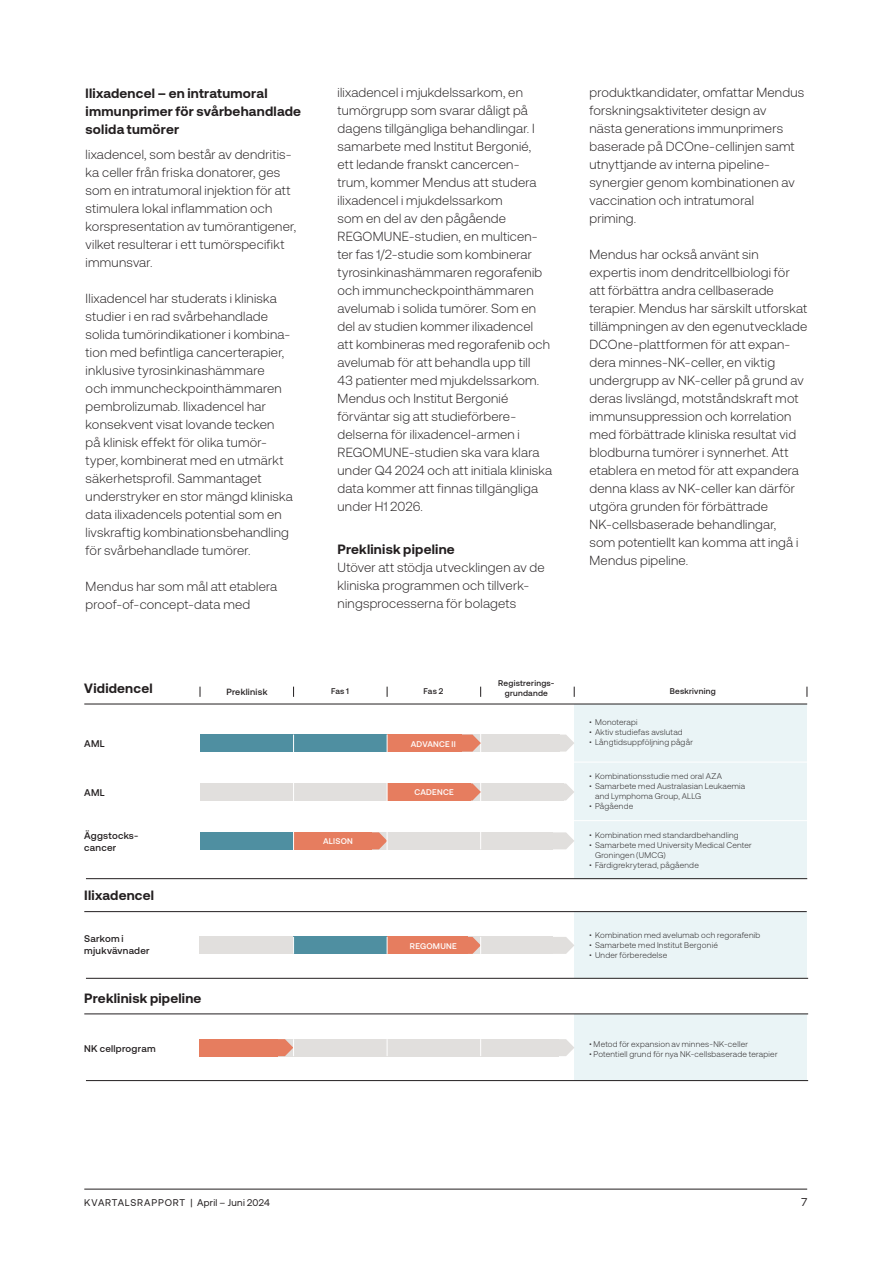
<style>
.page{position:relative;width:893px;height:1263px;background:#fff}
.page>*{position:absolute;margin:0;border:0;box-sizing:border-box;transform-origin:0 0}
.mellis_mell{font:700 13.5px/18px "Aeonik";letter-spacing:.015em;color:#231f20}
.Mendus_Brödtext{font:300 13.2px/18px "Aeonik";letter-spacing:.015em;color:#231f20}
.t1{font:11.25px "Aeonik";color:#231f20}
.Mendus_TAB{font:500 9.75px/11.7px "Aeonik";letter-spacing:.025em;color:#231f20}
.t2{font:9.75px "Aeonik";letter-spacing:.055em;color:#231f20}
.Mendus_TAB-2{font:500 9px "Aeonik";letter-spacing:.03em;color:#231f20}
.Mendus_TAB-3{font:300 8.25px/9.9px "Aeonik";letter-spacing:.03em;color:#231f20}
.Mendus_TAB-4{font:500 8.25px "Aeonik";letter-spacing:.03em;color:#231f20}
.Mendus_TAB-5{font:500 8.25px "Aeonik";letter-spacing:.03em;color:#fff}
</style>
<div class="page">
<hr style="left:84px;top:1189px;width:723px;height:1px;background:#231f20">
<div style="left:574px;top:911px;width:233px;height:67px;background:#eaf4f6"></div>
<div style="left:574px;top:1014px;width:233px;height:67px;background:#eaf4f6"></div>
<div style="left:574px;top:704px;width:233px;height:175px;background:#eaf4f6"></div>
<svg style="left:559px;top:734px;width:15px;height:17px"></svg>
<svg style="left:564px;top:783px;width:10px;height:17px"></svg>
<svg style="left:553px;top:832px;width:21px;height:17px"></svg>
<svg style="left:553px;top:937px;width:21px;height:17px"></svg>
<svg style="left:559px;top:1039px;width:15px;height:17px"></svg>
<div style="left:234px;top:734px;width:325px;height:17px;background:#e1dfdd"></div>
<div style="left:200px;top:937px;width:353px;height:17px;background:#e1dfdd"></div>
<div style="left:250px;top:1039px;width:309px;height:17px;background:#e1dfdd"></div>
<div style="left:200px;top:783px;width:364px;height:17px;background:#e1dfdd"></div>
<div style="left:234px;top:832px;width:319px;height:17px;background:#e1dfdd"></div>
<hr style="left:84px;top:704px;width:723px;height:1px;background:#231f20">
<hr style="left:84px;top:911px;width:723px;height:1px;background:#231f20">
<hr style="left:84px;top:1014px;width:724px;height:1px;background:#231f20">
<hr style="left:86px;top:878px;width:721px;height:1px;background:#231f20">
<hr style="left:86px;top:978px;width:722px;height:1px;background:#231f20">
<hr style="left:86px;top:1080px;width:722px;height:1px;background:#231f20">
<svg style="left:372px;top:832px;width:15px;height:17px"></svg>
<div style="left:200px;top:832px;width:119px;height:17px;background:#4f8fa1"></div>
<div style="left:294px;top:832px;width:78px;height:17px;background:#e67d5f"></div>
<div style="left:387px;top:783px;width:84px;height:17px;background:#e67d5f"></div>
<div style="left:200px;top:734px;width:204px;height:17px;background:#4f8fa1"></div>
<div style="left:387px;top:734px;width:75px;height:17px;background:#e67d5f"></div>
<div style="left:294px;top:937px;width:110px;height:17px;background:#4f8fa1"></div>
<div style="left:200px;top:1039px;width:78px;height:17px;background:#e67d5f"></div>
<div style="left:387px;top:937px;width:80px;height:17px;background:#e67d5f"></div>
<hr style="left:293px;top:734px;width:1px;height:118px;background:#fff">
<svg style="left:293px;top:937px;width:1px;height:17px"></svg>
<hr style="left:480px;top:733px;width:1px;height:116px;background:#fff">
<hr style="left:387px;top:734px;width:1px;height:118px;background:#fff">
<svg style="left:387px;top:937px;width:1px;height:17px"></svg>
<svg style="left:467px;top:937px;width:14px;height:17px"></svg>
<svg style="left:278px;top:1039px;width:16px;height:17px"></svg>
<svg style="left:387px;top:1039px;width:1px;height:17px"></svg>
<svg style="left:480px;top:1039px;width:1px;height:17px"></svg>
<svg style="left:462px;top:734px;width:19px;height:17px"></svg>
<svg style="left:471px;top:783px;width:10px;height:17px"></svg>
<hr style="left:574px;top:762px;width:242px;height:1px;background:#fff">
<hr style="left:574px;top:820px;width:242px;height:1px;background:#fff">
<p class="mellis_mell" style="left:86px;top:84px;width:217px">llixadencel – en intratumoral immunprimer för svårbehandlade solida tumörer</p>
<p class="Mendus_Brödtext" style="left:86px;top:145px;width:212px">lixadencel, som består av dendritis&shy;ka celler från friska donatorer, ges som en intratumoral injektion för att stimulera lokal inflammation och korspresentation av tumörantigener, vilket resulterar i ett tumörspecifikt immunsvar.</p>
<p class="Mendus_Brödtext" style="left:86px;top:289px;width:209px">Ilixadencel har studerats i kliniska studier i en rad svårbehandlade solida tumörindikationer i kombina&shy;tion med befintliga cancerterapier, inklusive tyrosinkinashämmare<br>och immuncheckpointhämmaren pembrolizumab. Ilixadencel har konsekvent visat lovande tecken<br>på klinisk effekt för olika tumör&shy;typer, kombinerat med en utmärkt säkerhetsprofil. Sammantaget understryker en stor mängd kliniska data ilixadencels potential som en livskraftig kombinationsbehandling för svårbehandlade tumörer.</p>
<p class="Mendus_Brödtext" style="left:86px;top:577px;width:193px">Mendus har som mål att etablera proof-of-concept-data med</p>
<p class="Mendus_Brödtext" style="left:338px;top:84px;width:216px">ilixadencel i mjukdelssarkom, en tumörgrupp som svarar dåligt på dagens tillgängliga behandlingar. I samarbete med Institut Bergonié,<br>ett ledande franskt cancercen&shy;trum, kommer Mendus att studera ilixadencel i mjukdelssarkom<br>som en del av den pågående<br>REGOMUNE-studien, en multicen&shy;ter fas 1/2-studie som kombinerar tyrosinkinashämmaren regorafenib och immuncheckpointhämmaren avelumab i solida tumörer. Som en del av studien kommer ilixadencel att kombineras med regorafenib och avelumab för att behandla upp till<br>43 patienter med mjukdelssarkom.<br>Mendus och Institut Bergonié förväntar sig att studieförbere&shy;delserna för ilixadencel-armen i<br>REGOMUNE-studien ska vara klara under Q4 2024 och att initiala kliniska data kommer att finnas tillgängliga under H1 2026.</p>
<p class="mellis_mell" style="left:338px;top:541px;width:119px">Preklinisk pipeline</p>
<p class="Mendus_Brödtext" style="left:338px;top:559px;width:209px">Utöver att stödja utvecklingen av de kliniska programmen och tillverk&shy;ningsprocesserna för bolagets</p>
<p class="Mendus_Brödtext" style="left:589px;top:84px;width:216px">produktkandidater, omfattar Mendus forskningsaktiviteter design av</p>
<p class="Mendus_Brödtext" style="left:589px;top:120px;width:207px">nästa generations immunprimers baserade på DCOne-cellinjen samt utnyttjande av interna pipeline&shy;synergier genom kombinationen av vaccination och intratumoral</p>
<p class="Mendus_Brödtext" style="left:589px;top:210px;width:48px">priming.</p>
<p class="Mendus_Brödtext" style="left:589px;top:246px;width:219px">Mendus har också använt sin expertis inom dendritcellbiologi för att förbättra andra cellbaserade terapier. Mendus har särskilt utforskat tillämpningen av den egenutvecklade DCOne-plattformen för att expan&shy;dera minnes-NK-celler, en viktig undergrupp av NK-celler på grund av deras livslängd, motståndskraft mot immunsuppression och korrelation med förbättrade kliniska resultat vid blodburna tumörer i synnerhet. Att etablera en metod för att expandera denna klass av NK-celler kan därför utgöra grunden för förbättrade NK-cellsbaserade behandlingar,<br>som potentiellt kan komma att ingå i Mendus pipeline.</p>
<p class="mellis_mell" style="left:84px;top:679px;width:70px">Vididencel</p>
<p class="Mendus_TAB-2" style="left:226px;top:687px;width:43px">Preklinisk</p>
<p class="Mendus_TAB-4" style="left:331px;top:687px;width:19px">Fas 1</p>
<p class="Mendus_TAB-4" style="left:424px;top:687px;width:21px">Fas 2</p>
<p class="Mendus_TAB-4" style="left:498px;top:678px;width:58px">Registrerings-</p>
<p class="Mendus_TAB-4" style="left:505px;top:688px;width:45px">grundande</p>
<p class="Mendus_TAB-4" style="left:670px;top:687px;width:48px">Beskrivning</p>
<p class="Mendus_TAB" style="left:84px;top:738px;width:22px">AML</p>
<p class="Mendus_TAB" style="left:84px;top:787px;width:22px">AML</p>
<p class="Mendus_TAB-5" style="left:411px;top:739px;width:46px">ADVANCE II</p>
<p class="Mendus_TAB-5" style="left:415px;top:787px;width:41px">CADENCE</p>
<p class="Mendus_TAB-3" style="left:589px;top:717px;width:50px">• Monoterapi</p>
<p class="Mendus_TAB-3" style="left:589px;top:727px;width:95px">• Aktiv studiefas avslutad</p>
<p class="Mendus_TAB-3" style="left:589px;top:737px;width:105px">• Långtidsuppföljning pågår</p>
<p class="Mendus_TAB-3" style="left:589px;top:771px;width:135px">• Kombinationsstudie med oral AZA</p>
<p class="Mendus_TAB-3" style="left:595px;top:781px;width:152px;text-indent:-6px">• Samarbete med Australasian Leukaemia and Lymphoma Group, ALLG</p>
<p class="Mendus_TAB-3" style="left:589px;top:801px;width:46px">• Pågående</p>
<p class="Mendus_TAB" style="left:84px;top:830px;width:56px">Äggstocks&shy;cancer</p>
<p class="Mendus_TAB-5" style="left:323px;top:837px;width:31px">ALISON</p>
<p class="Mendus_TAB-3" style="left:589px;top:830px;width:151px">• Kombination med standardbehandling</p>
<p class="Mendus_TAB-3" style="left:595px;top:840px;width:158px;text-indent:-6px">• Samarbete med University Medical Center<br>Groningen (UMCG)</p>
<p class="Mendus_TAB-3" style="left:589px;top:860px;width:111px">• Färdigrekryterad, pågående</p>
<p class="mellis_mell" style="left:84px;top:886px;width:71px">Ilixadencel</p>
<p class="Mendus_TAB" style="left:84px;top:933px;width:67px">Sarkom i mjukvävnader</p>
<p class="Mendus_TAB-5" style="left:410px;top:941px;width:48px">REGOMUNE</p>
<p class="Mendus_TAB-3" style="left:589px;top:930px;width:173px">• Kombination med avelumab och regorafenib</p>
<p class="Mendus_TAB-3" style="left:589px;top:940px;width:130px">• Samarbete med Institut Bergonié</p>
<p class="Mendus_TAB-3" style="left:589px;top:950px;width:80px">• Under förberedelse</p>
<p class="mellis_mell" style="left:84px;top:989px;width:119px">Preklinisk pipeline</p>
<p class="Mendus_TAB" style="left:84px;top:1043px;width:73px">NK cellprogram</p>
<p class="Mendus_TAB-3" style="left:589px;top:1039px;width:160px">• Metod för expansion av minnes-NK-celler</p>
<p class="Mendus_TAB-3" style="left:589px;top:1049px;width:190px">• Potentiell grund för nya NK-cellsbaserade terapier</p>
<p class="t2" style="left:84px;top:1197px;width:187px">KVARTALSRAPPORT | April – Juni 2024</p>
<p class="t1" style="left:801px;top:1196px;width:7px">7</p>
</div>
